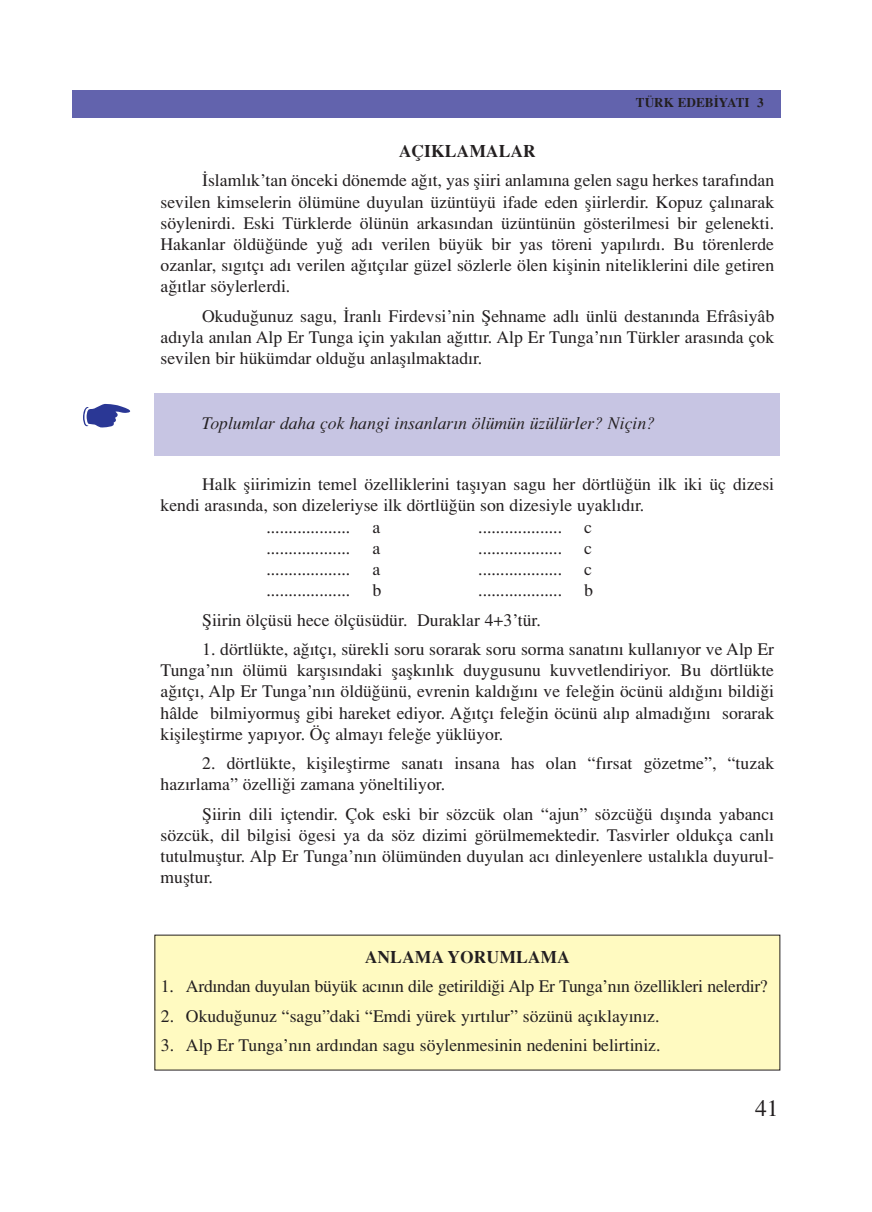
<style>
.page{position:relative;width:872px;height:1212px;background:#fff}
.page>*{position:absolute;margin:0;border:0;box-sizing:border-box;transform-origin:0 0}
.t1{font:23.55px "Times Turk";color:#231f20}
.t2{font:17.7px/21.1px "Times Turk";color:#231f20;text-align:justify}
.t3{font:17.7px "Times Turk I";color:#231f20}
.t4{font:17.7px "Times Turk B";color:#231f20}
.t5{font:13.2px "Times Turk B";color:#231f20}
</style>
<div class="page">
<div style="left:72px;top:90px;width:708px;height:28px;background:#6263ad"></div>
<div style="left:155px;top:393px;width:625px;height:63px;background:#c7c5e3"></div>
<div style="left:155px;top:935px;width:624px;height:135px;background:#fffac1"></div>
<p class="t5" style="left:635px;top:99px;width:129px">TÜRK EDEB‹YATI 3</p>
<p class="t4" style="left:399px;top:146px;width:139px">AÇIKLAMALAR</p>
<p class="t2" style="left:160px;top:172px;width:615px;text-indent:42px">‹slaml›k’tan önceki dönemde a¤›t, yas fliiri anlam›na gelen sagu herkes taraf›ndan sevilen kimselerin ölümüne duyulan üzüntüyü ifade eden fliirlerdir. Kopuz çal›narak söylenirdi. Eski Türklerde ölünün arkas›ndan üzüntünün gösterilmesi bir gelenekti.<br>Hakanlar öldü¤ünde yu¤ ad› verilen büyük bir yas töreni yap›l›rd›. Bu törenlerde ozanlar, s›g›tç› ad› verilen a¤›tç›lar güzel sözlerle ölen kiflinin niteliklerini dile getiren a¤›tlar söylerlerdi.</p>
<p class="t2" style="left:160px;top:307px;width:615px;text-indent:42px">Okudu¤unuz sagu, ‹ranl› Firdevsi’nin fiehname adl› ünlü destan›nda Efrâsiyâb ad›yla an›lan Alp Er Tunga için yak›lan a¤›tt›r. Alp Er Tunga’n›n Türkler aras›nda çok sevilen bir hükümdar oldu¤u anlafl›lmaktad›r.</p>
<p class="t3" style="left:202px;top:416px;width:454px">Toplumlar daha çok hangi insanlar›n ölümün üzülürler? Niçin?</p>
<p class="t2" style="left:202px;top:475px;width:573px">Halk fliirimizin temel özelliklerini tafl›yan sagu her dörtlü¤ün ilk iki üç dizesi</p>
<p class="t2" style="left:160px;top:496px;width:485px">kendi aras›nda, son dizeleriyse ilk dörtlü¤ün son dizesiyle uyakl›d›r.</p>
<p class="t2" style="left:266px;top:518px;width:115px">................... a</p>
<p class="t2" style="left:478px;top:518px;width:85px">...................</p>
<p class="t2" style="left:584px;top:518px;width:9px">c</p>
<p class="t2" style="left:266px;top:539px;width:115px">................... a</p>
<p class="t2" style="left:478px;top:539px;width:85px">...................</p>
<p class="t2" style="left:584px;top:539px;width:9px">c</p>
<p class="t2" style="left:266px;top:560px;width:115px">................... a</p>
<p class="t2" style="left:478px;top:560px;width:85px">...................</p>
<p class="t2" style="left:584px;top:560px;width:9px">c</p>
<p class="t2" style="left:266px;top:581px;width:116px">................... b</p>
<p class="t2" style="left:478px;top:581px;width:85px">...................</p>
<p class="t2" style="left:584px;top:581px;width:10px">b</p>
<p class="t2" style="left:202px;top:611px;width:340px">fiiirin ölçüsü hece ölçüsüdür. Duraklar 4+3’tür.</p>
<p class="t2" style="left:160px;top:640px;width:615px;text-indent:42px">1. dörtlükte, a¤›tç›, sürekli soru sorarak soru sorma sanat›n› kullan›yor ve Alp Er Tunga’n›n ölümü karfl›s›ndaki flaflk›nl›k duygusunu kuvvetlendiriyor. Bu dörtlükte a¤›tç›, Alp Er Tunga’n›n öldü¤ünü, evrenin kald›¤›n› ve fele¤in öcünü ald›¤›n› bildi¤i hâlde bilmiyormufl gibi hareket ediyor. A¤›tç› fele¤in öcünü al›p almad›¤›n› sorarak kiflilefltirme yap›yor. Öç almay› fele¤e yüklüyor.</p>
<p class="t2" style="left:160px;top:754px;width:615px;text-indent:42px">2. dörtlükte, kiflilefltirme sanat› insana has olan “f›rsat gözetme”, “tuzak haz›rlama” özelli¤i zamana yöneltiliyor.</p>
<p class="t2" style="left:160px;top:805px;width:615px;text-indent:42px">fiiirin dili içtendir. Çok eski bir sözcük olan “ajun” sözcü¤ü d›fl›nda yabanc› sözcük, dil bilgisi ögesi ya da söz dizimi görülmemektedir. Tasvirler oldukça canl› tutulmufltur. Alp Er Tunga’n›n ölümünden duyulan ac› dinleyenlere ustal›kla duyurul&shy;mufltur.</p>
<p class="t4" style="left:365px;top:952px;width:207px">ANLAMA YORUMLAMA</p>
<p class="t2" style="left:161px;top:978px;width:608px">1. Ard›ndan duyulan büyük ac›n›n dile getirildi¤i Alp Er Tunga’n›n özellikleri nelerdir?</p>
<p class="t2" style="left:161px;top:1007px;width:500px">2. Okudu¤unuz “sagu”daki “Emdi yürek y›rt›lur” sözünü aç›klay›n›z.</p>
<p class="t2" style="left:161px;top:1037px;width:501px">3. Alp Er Tunga’n›n ard›ndan sagu söylenmesinin nedenini belirtiniz.</p>
<h1 class="t1" style="left:755px;top:1099px;width:25px">41</h1>
</div>
